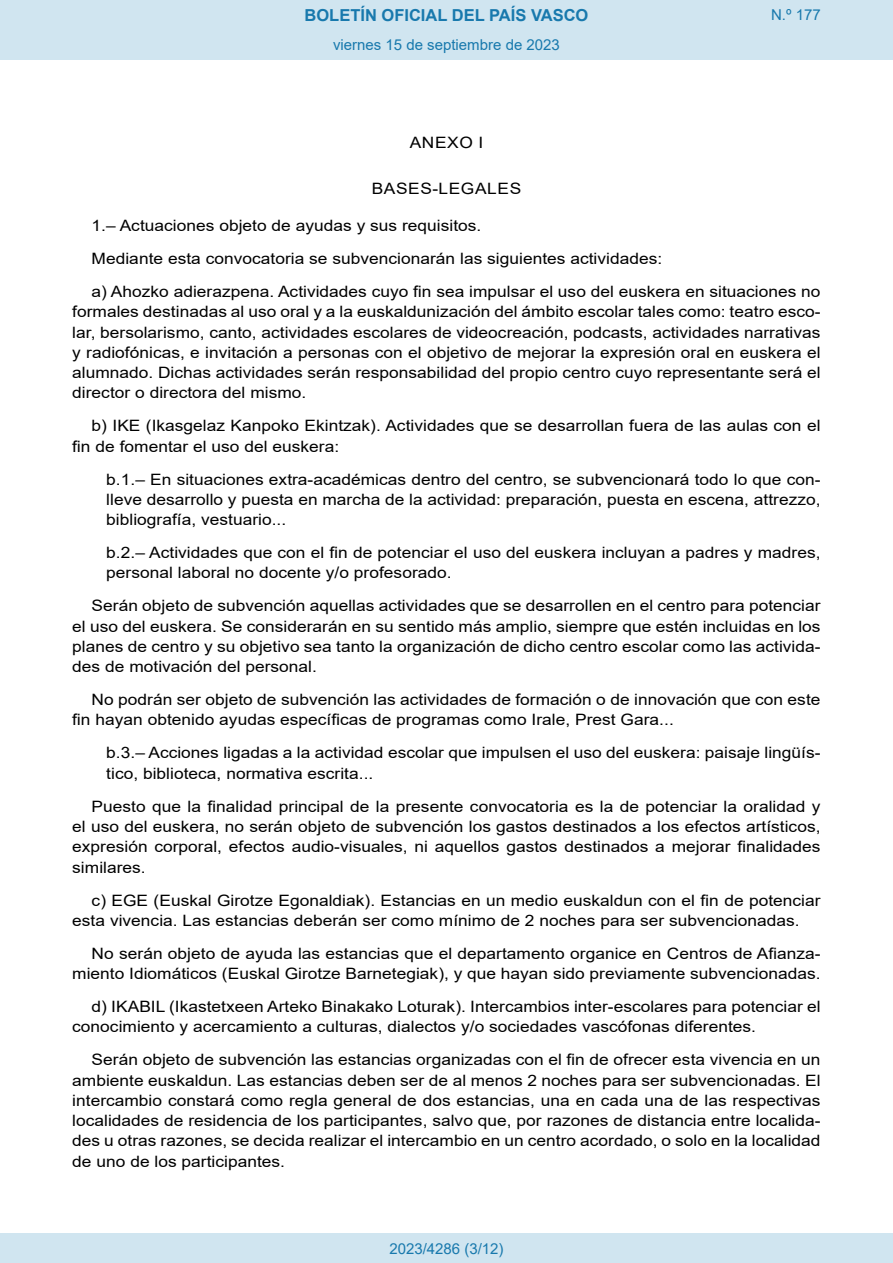
<style>
.page{position:relative;width:893px;height:1263px;background:#fff}
.page>*{position:absolute;margin:0;border:0;box-sizing:border-box;transform-origin:0 0}
.t1{font:700 16.5px "Arial";color:#1879ad}
.BOPVDetalle{font:15.6px/20.2px "Arial";color:#000;text-align:justify;scale:1.11 1}
.BOPVDetalle1{font:15.6px/20.2px "Arial";color:#000;scale:1.11 1}
.BOPVClave{font:15.6px "Arial";letter-spacing:.035em;color:#000;scale:1.11 1}
.Paginacion_Centro{font:15px "Arial";color:#1879ad}
</style>
<div class="page">
<div style="left:0;top:0;width:893px;height:60px;background:#d0e5f0"></div>
<div style="left:0;top:1233px;width:893px;height:30px;background:#d0e5f0"></div>
<p class="t1" style="left:305px;top:3px;width:285px">BOLETÍN OFICIAL DEL PAÍS VASCO</p>
<p class="Paginacion_Centro" style="left:333px;top:35px;width:228px">viernes 15 de septiembre de 2023</p>
<p class="Paginacion_Centro" style="left:771px;top:5px;width:51px">N.º 177</p>
<p class="BOPVClave" style="left:410px;top:132px;width:68px">ANEXO I</p>
<p class="BOPVClave" style="left:372px;top:178px;width:136px">BASES-LEGALES</p>
<p class="BOPVDetalle" style="left:92px;top:215px;width:353px">1.– Actuaciones objeto de ayudas y sus requisitos.</p>
<p class="BOPVDetalle" style="left:92px;top:248px;width:516px">Mediante esta convocatoria se subvencionarán las siguientes actividades:</p>
<p class="BOPVDetalle" style="left:72px;top:281px;width:676px;text-indent:19px">a) Ahozko adierazpena. Actividades cuyo fin sea impulsar el uso del euskera en situaciones no formales destinadas al uso oral y a la euskaldunización del ámbito escolar tales como: teatro esco&shy;lar, bersolarismo, canto, actividades escolares de videocreación, podcasts, actividades narrativas y radiofónicas, e invitación a personas con el objetivo de mejorar la expresión oral en euskera el alumnado. Dichas actividades serán responsabilidad del propio centro cuyo representante será el director o directora del mismo.</p>
<p class="BOPVDetalle" style="left:72px;top:416px;width:676px;text-indent:19px">b) IKE (Ikasgelaz Kanpoko Ekintzak). Actividades que se desarrollan fuera de las aulas con el fin de fomentar el uso del euskera:</p>
<p class="BOPVDetalle1" style="left:106px;top:469px;width:645px;text-align:justify">b.1.– En situaciones extra-académicas dentro del centro, se subvencionará todo lo que con&shy;lleve desarrollo y puesta en marcha de la actividad: preparación, puesta en escena, attrezzo, bibliografía, vestuario...</p>
<p class="BOPVDetalle1" style="left:106px;top:542px;width:645px">b.2.– Actividades que con el fin de potenciar el uso del euskera incluyan a padres y madres, personal laboral no docente y/o profesorado.</p>
<p class="BOPVDetalle" style="left:72px;top:596px;width:676px;text-indent:19px">Serán objeto de subvención aquellas actividades que se desarrollen en el centro para potenciar el uso del euskera. Se considerarán en su sentido más amplio, siempre que estén incluidas en los planes de centro y su objetivo sea tanto la organización de dicho centro escolar como las activida&shy;des de motivación del personal.</p>
<p class="BOPVDetalle" style="left:72px;top:689px;width:676px;text-indent:19px">No podrán ser objeto de subvención las actividades de formación o de innovación que con este fin hayan obtenido ayudas específicas de programas como Irale, Prest Gara...</p>
<p class="BOPVDetalle1" style="left:106px;top:743px;width:645px">b.3.– Acciones ligadas a la actividad escolar que impulsen el uso del euskera: paisaje lingüís&shy;tico, biblioteca, normativa escrita...</p>
<p class="BOPVDetalle" style="left:72px;top:796px;width:676px;text-indent:19px">Puesto que la finalidad principal de la presente convocatoria es la de potenciar la oralidad y el uso del euskera, no serán objeto de subvención los gastos destinados a los efectos artísticos, expresión corporal, efectos audio-visuales, ni aquellos gastos destinados a mejorar finalidades similares.</p>
<p class="BOPVDetalle" style="left:72px;top:890px;width:676px;text-indent:19px">c) EGE (Euskal Girotze Egonaldiak). Estancias en un medio euskaldun con el fin de potenciar esta vivencia. Las estancias deberán ser como mínimo de 2 noches para ser subvencionadas.</p>
<p class="BOPVDetalle" style="left:72px;top:943px;width:676px;text-align:right">No serán objeto de ayuda las estancias que el departamento organice en Centros de Afianza&shy;miento Idiomáticos (Euskal Girotze Barnetegiak), y que hayan sido previamente subvencionadas.</p>
<p class="BOPVDetalle" style="left:72px;top:996px;width:676px;text-indent:19px">d) IKABIL (Ikastetxeen Arteko Binakako Loturak). Intercambios inter-escolares para potenciar el conocimiento y acercamiento a culturas, dialectos y/o sociedades vascófonas diferentes.</p>
<p class="BOPVDetalle" style="left:72px;top:1049px;width:676px;text-indent:19px">Serán objeto de subvención las estancias organizadas con el fin de ofrecer esta vivencia en un ambiente euskaldun. Las estancias deben ser de al menos 2 noches para ser subvencionadas. El intercambio constará como regla general de dos estancias, una en cada una de las respectivas localidades de residencia de los participantes, salvo que, por razones de distancia entre localida&shy;des u otras razones, se decida realizar el intercambio en un centro acordado, o solo en la localidad de uno de los participantes.</p>
<p class="Paginacion_Centro" style="left:389px;top:1238px;width:116px">2023/4286 (3/12)</p>
</div>
